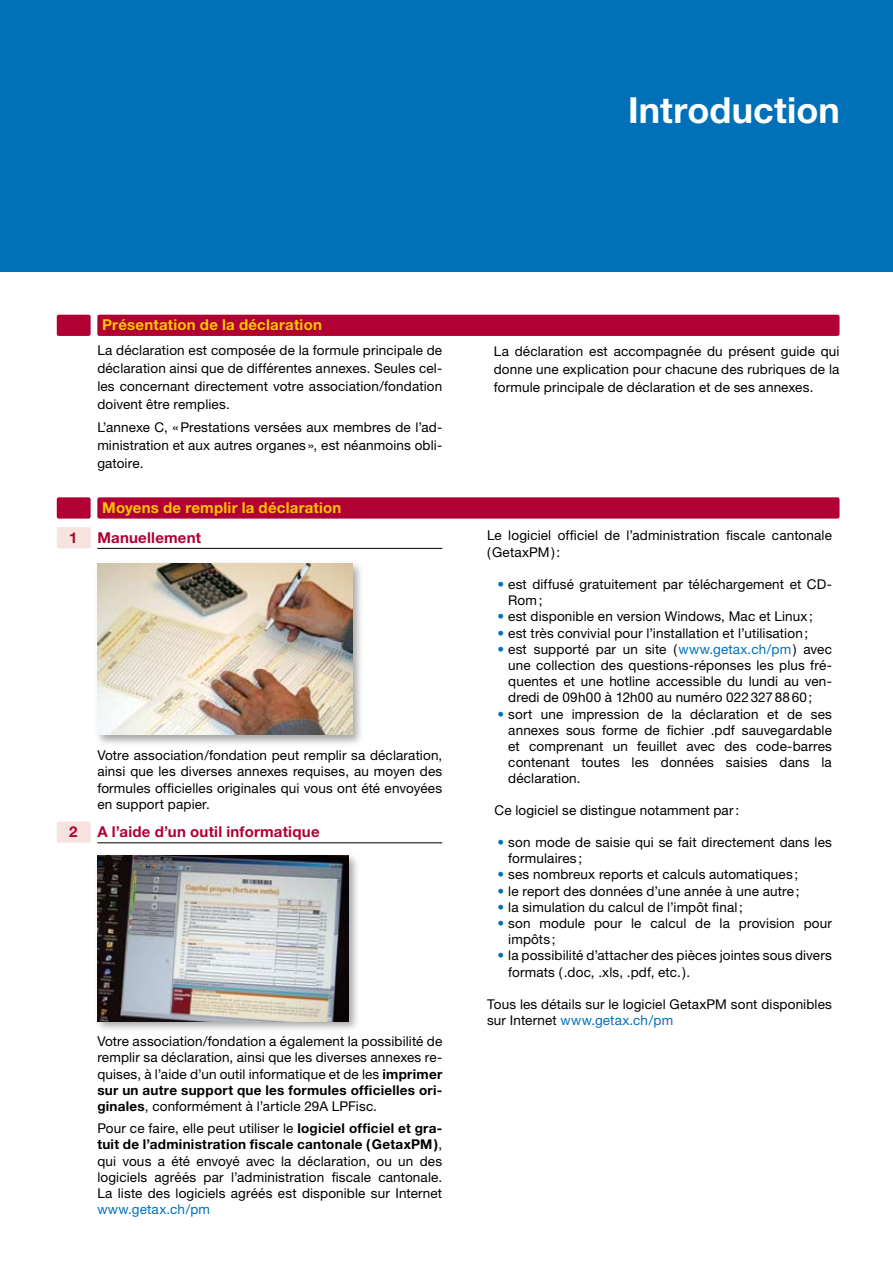
<style>
.page{position:relative;width:893px;height:1263px;background:#fff}
.page>*{position:absolute;margin:0;border:0;box-sizing:border-box;transform-origin:0 0}
.t1{font:700 36px "Helvetica Neue";letter-spacing:.005em;color:#fff}
.t2{font:700 15px "Helvetica Neue";letter-spacing:.015em;color:#fdc600}
.t3{font:700 15px "Helvetica Neue";letter-spacing:.015em;color:#b10034}
.t4{font:13.5px/16.2px "Helvetica Neue";letter-spacing:.01em;color:#000;text-align:justify}
.t5{font:13.5px "Helvetica Neue";letter-spacing:.015em;color:#0071b9}
.s1{font-weight:700}
.s2{color:#0071b9}
</style>
<div class="page">
<div style="left:0;top:0;width:893px;height:272px;background:#0071b9"></div>
<hr style="left:97px;top:548px;width:345px;height:1px;background:#000">
<hr style="left:97px;top:842px;width:345px;height:1px;background:#000">
<div style="left:57px;top:315px;width:34px;height:21px;background:#b10034;border-radius:2px"></div>
<div style="left:97px;top:315px;width:742px;height:21px;background:#b10034;border-radius:2px"></div>
<div style="left:57px;top:497px;width:34px;height:22px;background:#b10034;border-radius:2px"></div>
<div style="left:97px;top:497px;width:742px;height:22px;background:#b10034;border-radius:2px"></div>
<div style="left:57px;top:527px;width:34px;height:21px;background:#f6e3e0;border-radius:2px"></div>
<div style="left:93px;top:559px;width:272px;height:188px;background:#000;opacity:.35"></div>
<img style="left:97px;top:563px;width:255px;height:172px">
<div style="left:57px;top:821px;width:34px;height:22px;background:#f6e3e0;border-radius:2px"></div>
<div style="left:93px;top:851px;width:268px;height:183px;background:#000;opacity:.35"></div>
<img style="left:97px;top:855px;width:251px;height:166px">
<h1 class="t1" style="left:628px;top:88px;width:213px">Introduction</h1>
<p class="t2" style="left:102px;top:315px;width:221px">Présentation de la déclaration</p>
<p class="t4" style="left:97px;top:341px;width:346px;line-height:18px">La déclaration est composée de la formule principale de déclaration ainsi que de différentes annexes. Seules cel&shy;les concernant directement votre association/fondation doivent être remplies.</p>
<p class="t4" style="left:97px;top:418px;width:346px;line-height:18px">L’annexe C, «Prestations versées aux membres de l’ad&shy;ministration et aux autres organes », est néanmoins obli&shy;gatoire.</p>
<p class="t2" style="left:102px;top:499px;width:241px">Moyens de remplir la déclaration</p>
<p class="t3" style="left:69px;top:528px;width:6px">1</p>
<p class="t3" style="left:97px;top:528px;width:105px">Manuellement</p>
<p class="t4" style="left:97px;top:747px;width:346px">Votre association/fondation peut remplir sa déclaration, ainsi que les diverses annexes requises, au moyen des formules officielles originales qui vous ont été envoyées en support papier.</p>
<p class="t3" style="left:69px;top:823px;width:10px">2</p>
<p class="t3" style="left:97px;top:823px;width:224px">A l’aide d’un outil informatique</p>
<p class="t4" style="left:97px;top:1033px;width:346px">Votre association/fondation a également la possibilité de remplir sa déclaration, ainsi que les diverses annexes re&shy;quises, à l’aide d’un outil informatique et de les <span class="s1">imprimer sur un autre support que les formules officielles ori&shy;ginales</span>, conformément à l’article 29A LPFisc.</p>
<p class="t4" style="left:97px;top:1120px;width:346px">Pour ce faire, elle peut utiliser le <span class="s1">logiciel officiel et gra&shy;tuit de l’administration fiscale cantonale (GetaxPM)</span>, qui vous a été envoyé avec la déclaration, ou un des logiciels agréés par l’administration fiscale cantonale.<br>La liste des logiciels agréés est disponible sur Internet</p>
<p class="t5" style="left:97px;top:1201px;width:114px">www.getax.ch/pm</p>
<p class="t4" style="left:494px;top:342px;width:347px;line-height:18px">La déclaration est accompagnée du présent guide qui donne une explication pour chacune des rubriques de la formule principale de déclaration et de ses annexes.</p>
<p class="t4" style="left:487px;top:527px;width:346px">Le logiciel officiel de l’administration fiscale cantonale (GetaxPM):</p>
<p class="t4" style="left:508px;top:576px;width:325px;text-indent:-11px"><span class="s2">•</span> est diffusé gratuitement par téléchargement et CD-<br>Rom;</p>
<p class="t4" style="left:498px;top:608px;width:317px"><span class="s2">•</span> est disponible en version Windows, Mac et Linux;</p>
<p class="t4" style="left:498px;top:624px;width:312px"><span class="s2">•</span> est très convivial pour l’installation et l’utilisation;</p>
<p class="t4" style="left:508px;top:641px;width:325px;text-indent:-11px"><span class="s2">•</span> est supporté par un site (<span class="s2">www.getax.ch/pm</span>) avec une collection des questions-réponses les plus fré&shy;quentes et une hotline accessible du lundi au ven&shy;dredi de 09h00 à 12h00 au numéro 0223278860;</p>
<p class="t4" style="left:508px;top:705px;width:325px;text-indent:-11px"><span class="s2">•</span> sort une impression de la déclaration et de ses annexes sous forme de fichier .pdf sauvegardable et comprenant un feuillet avec des code-barres contenant toutes les données saisies dans la déclaration.</p>
<p class="t4" style="left:494px;top:801px;width:246px">Ce logiciel se distingue notamment par:</p>
<p class="t4" style="left:508px;top:834px;width:325px;text-indent:-11px"><span class="s2">•</span> son mode de saisie qui se fait directement dans les formulaires ;</p>
<p class="t4" style="left:498px;top:866px;width:302px"><span class="s2">•</span> ses nombreux reports et calculs automatiques ;</p>
<p class="t4" style="left:498px;top:882px;width:303px"><span class="s2">•</span> le report des données d’une année à une autre;</p>
<p class="t4" style="left:498px;top:899px;width:247px"><span class="s2">•</span> la simulation du calcul de l’impôt final;</p>
<p class="t4" style="left:508px;top:915px;width:325px;text-indent:-11px"><span class="s2">•</span> son module pour le calcul de la provision pour impôts ;</p>
<p class="t4" style="left:508px;top:947px;width:325px;text-indent:-11px"><span class="s2">•</span> la possibilité d’attacher des pièces jointes sous divers formats (.doc, .xls, .pdf, etc.).</p>
<p class="t4" style="left:487px;top:996px;width:346px">Tous les détails sur le logiciel GetaxPM sont disponibles sur Internet <span class="s2">www.getax.ch/pm</span></p>
</div>
